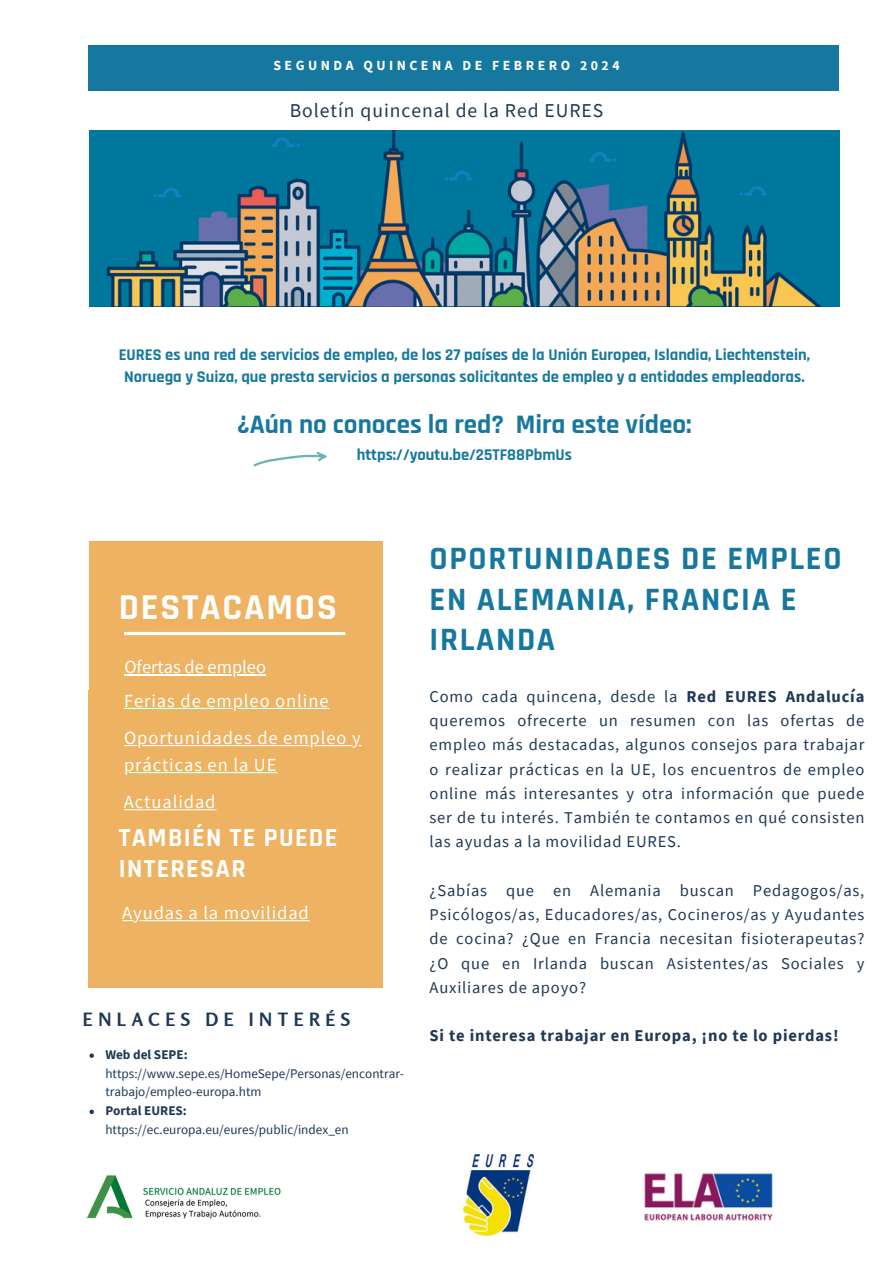
<style>
.page{position:relative;width:893px;height:1264px;background:#fff}
.page>*{position:absolute;margin:0;border:0;box-sizing:border-box;transform-origin:0 0}
.t1{font:700 36.75px "Rajdhani";letter-spacing:.05em;color:#fff}
.t2{font:700 33px/40.5px "Rajdhani";letter-spacing:.05em;color:#16789e}
.t3{font:700 27px "Rajdhani";color:#16789e}
.t4{font:700 26.25px/31.5px "Rajdhani";letter-spacing:.05em;color:#fff}
.t5{font:19.65px "Source Sans Pro";letter-spacing:.05em;color:#1d3956}
.t6{font:18.45px/37px "Source Sans Pro";letter-spacing:.05em;color:#fff}
.t7{font:18.45px "Source Sans Pro";color:#fff}
.t8{font:700 18.15px "Rosario";letter-spacing:.3em;color:#1d3956}
.t9{font:16.5px/24.3px "Source Sans Pro";letter-spacing:.05em;color:#1d3956;text-align:justify}
.t10{font:700 16.5px/22.5px "Rajdhani";color:#16789e;text-align:center}
.t11{font:700 16.5px "Source Sans Pro";letter-spacing:.05em;color:#1d3956}
.t12{font:700 13.95px "Source Sans Pro";letter-spacing:.25em;color:#fff}
.t13{font:13.2px/18.8px "Source Sans Pro";color:#1d3956}
.s1{font-weight:700}
</style>
<div class="page">
<div style="left:88px;top:46px;width:750px;height:45px;background:#16789e"></div>
<div style="left:88px;top:690px;width:294px;height:297px;background:#edb262"></div>
<div style="left:89px;top:541px;width:293px;height:297px;background:#edb262"></div>
<svg style="left:124px;top:631px;width:222px;height:4px"></svg>
<img style="left:90px;top:131px;width:749px;height:175px">
<img style="left:463px;top:1154px;width:70px;height:81px">
<svg style="left:253px;top:452px;width:73px;height:14px"></svg>
<img style="left:644px;top:1173px;width:129px;height:48px">
<hr style="left:124px;top:708px;width:205px;height:1px;background:#fff">
<hr style="left:124px;top:745px;width:237px;height:1px;background:#fff">
<hr style="left:124px;top:772px;width:153px;height:1px;background:#fff">
<hr style="left:124px;top:809px;width:92px;height:1px;background:#fff">
<hr style="left:122px;top:920px;width:188px;height:1px;background:#fff">
<hr style="left:124px;top:674px;width:142px;height:1px;background:#fff">
<svg style="left:89px;top:1053px;width:5px;height:4px"></svg>
<svg style="left:89px;top:1109px;width:5px;height:5px"></svg>
<img style="left:87px;top:1175px;width:194px;height:44px">
<p class="t12" style="left:273px;top:57px;width:348px">SEGUNDA QUINCENA DE FEBRERO 2024</p>
<h1 class="t5" style="left:290px;top:98px;width:315px">Boletín quincenal de la Red EURES</h1>
<h6 class="t10" style="left:119px;top:343px;width:693px">EURES es una red de servicios de empleo, de los 27 países de la Unión Europea, Islandia, Liechtenstein,<br>Noruega y Suiza, que presta servicios a personas solicitantes de empleo y a entidades empleadoras.</h6>
<h6 class="t3" style="left:237px;top:407px;width:456px">¿Aún no conoces la red? Mira este vídeo:</h6>
<h6 class="t10" style="left:357px;top:443px;width:217px">https://youtu.be/25TF88PbmUs</h6>
<p class="t1" style="left:119px;top:584px;width:219px">DESTACAMOS</p>
<h5 class="t7" style="left:124px;top:655px;width:143px">Ofertas de empleo</h5>
<h6 class="t6" style="left:124px;top:681px;width:206px">Ferias de empleo online</h6>
<p class="t6" style="left:124px;top:718px;width:238px">Oportunidades de empleo y</p>
<h3 class="t6" style="left:124px;top:745px;width:154px">prácticas en la UE<br>Actualidad</h3>
<h6 class="t4" style="left:119px;top:822px;width:220px">TAMBIÉN TE PUEDE<br>INTERESAR</h6>
<h6 class="t6" style="left:122px;top:893px;width:188px">Ayudas a la movilidad</h6>
<p class="t8" style="left:83px;top:1008px;width:269px">ENLACES DE INTERÉS</p>
<p class="t13" style="left:105px;top:1044px;width:300px"><span class="s1">Web del SEPE: </span>https://www.sepe.es/HomeSepe/Personas/encontrar-</p>
<p class="t13" style="left:105px;top:1082px;width:245px">trabajo/empleo-europa.htm<br><span class="s1">Portal EURES: </span>https://ec.europa.eu/eures/public/index_en</p>
<p class="t2" style="left:429px;top:539px;width:413px">OPORTUNIDADES DE EMPLEO<br>EN ALEMANIA, FRANCIA E<br>IRLANDA</p>
<p class="t9" style="left:429px;top:683px;width:436px">Como cada quincena, desde la <span class="s1">Red EURES Andalucía </span>queremos ofrecerte un resumen con las ofertas de empleo más destacadas, algunos consejos para trabajar o realizar prácticas en la UE, los encuentros de empleo online más interesantes y otra información que puede ser de tu interés. También te contamos en qué consisten las ayudas a la movilidad EURES.</p>
<h4 class="t9" style="left:429px;top:877px;width:436px">¿Sabías que en Alemania buscan Pedagogos/as, Psicólogos/as, Educadores/as, Cocineros/as y Ayudantes de cocina? ¿Que en Francia necesitan fisioterapeutas? ¿O que en Irlanda buscan Asistentes/as Sociales y Auxiliares de apoyo?</h4>
<p class="t11" style="left:429px;top:1025px;width:410px">Si te interesa trabajar en Europa, ¡no te lo pierdas!</p>
</div>
